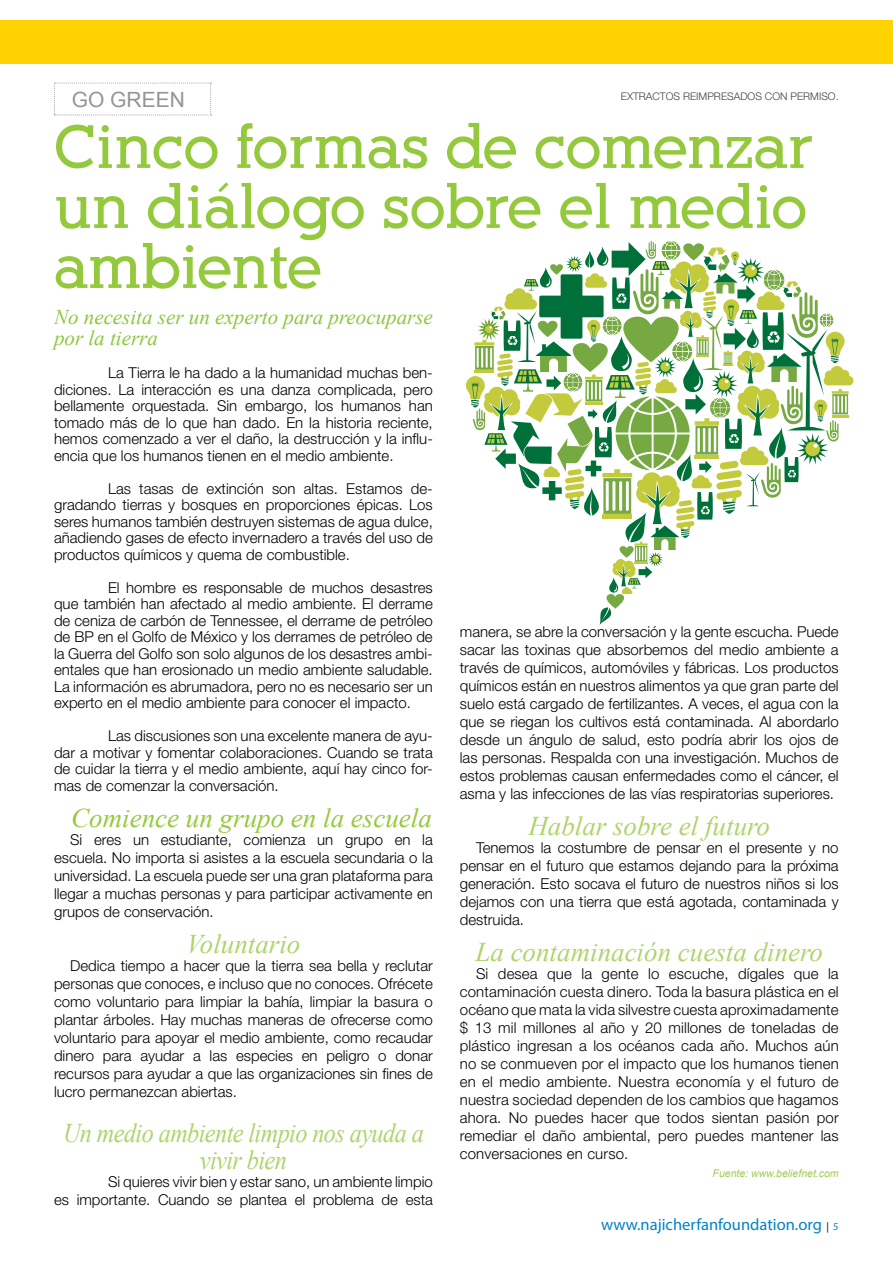
<style>
.page{position:relative;width:893px;height:1263px;background:#fff}
.page>*{position:absolute;margin:0;border:0;box-sizing:border-box;transform-origin:0 0}
.t1{font:700 60px/60px "Alexandria FLF";color:#95c93d;text-align:justify}
.t2{font:italic 27px "Times New Roman";letter-spacing:-.01em;color:#aed46c}
.t3{font:italic 27px/27px "Times New Roman";letter-spacing:-.01em;color:#aed46c;text-align:center;scale:.9 1}
.t4{font:italic 27px "Times New Roman";color:#95c93d}
.t5{font:italic 21px/21px "Times New Roman";letter-spacing:-.11em;color:#8dc63f}
.t6{font:21px "Arial";color:#939598}
.t7{font:16.5px "Myriad Pro";color:#0083ca}
.t8{font:300 15px/18px "Helvetica Neue LT Std";color:#000;text-align:justify}
.t9{font:300 10.5px "Helvetica Neue LT Std";color:#414042}
.t10{font:italic 10.5px "Arial";color:#9fcd4e}
.s1{font-size:10.5px;color:#000}
.s2{font-size:10.5px}
</style>
<div class="page">
<div style="left:0;top:21px;width:893px;height:43px;background:#ffd200"></div>
<svg style="left:54px;top:83px;width:158px;height:33px"></svg>
<svg style="left:466px;top:241px;width:387px;height:384px"></svg>
<h3 class="t6" style="left:72px;top:86px;width:115px">GO GREEN</h3>
<p class="t9" style="left:621px;top:90px;width:219px">EXTRACTOS REIMPRESADOS CON PERMISO.</p>
<h1 class="t1" style="left:54px;top:118px;width:761px">Cinco formas de comenzar un diálogo sobre el medio ambiente</h1>
<h3 class="t5" style="left:54px;top:306px;width:380px">No necesita ser un experto para preocuparse por la tierra</h3>
<p class="t8" style="left:54px;top:364px;width:380px;line-height:16.5px;text-indent:54px">La Tierra le ha dado a la humanidad muchas ben&shy;diciones. La interacción es una danza complicada, pero bellamente orquestada. Sin embargo, los humanos han tomado más de lo que han dado. En la historia reciente, hemos comenzado a ver el daño, la destrucción y la influ&shy;encia que los humanos tienen en el medio ambiente.</p>
<p class="t8" style="left:54px;top:480px;width:380px;line-height:16.5px;text-indent:54px">Las tasas de extinción son altas. Estamos de&shy;gradando tierras y bosques en proporciones épicas. Los seres humanos también destruyen sistemas de agua dulce, añadiendo gases de efecto invernadero a través del uso de productos químicos y quema de combustible.</p>
<p class="t8" style="left:54px;top:579px;width:380px;line-height:16.5px;text-indent:54px">El hombre es responsable de muchos desastres que también han afectado al medio ambiente. El derrame de ceniza de carbón de Tennessee, el derrame de petróleo de BP en el Golfo de México y los derrames de petróleo de la Guerra del Golfo son solo algunos de los desastres ambi&shy;entales que han erosionado un medio ambiente saludable.<br>La información es abrumadora, pero no es necesario ser un experto en el medio ambiente para conocer el impacto.</p>
<p class="t8" style="left:54px;top:727px;width:380px;line-height:16.5px;text-indent:54px">Las discusiones son una excelente manera de ayu&shy;dar a motivar y fomentar colaboraciones. Cuando se trata de cuidar la tierra y el medio ambiente, aquí hay cinco for&shy;mas de comenzar la conversación.</p>
<h2 class="t4" style="left:71px;top:799px;width:362px">Comience un grupo en la escuela</h2>
<p class="t8" style="left:54px;top:830px;width:380px;text-indent:16px">Si eres un estudiante, comienza un grupo en la escuela. No importa si asistes a la escuela secundaria o la universidad. La escuela puede ser una gran plataforma para llegar a muchas personas y para participar activamente en grupos de conservación.</p>
<h2 class="t2" style="left:186px;top:925px;width:116px">Voluntario</h2>
<p class="t8" style="left:54px;top:956px;width:380px;text-indent:16px">Dedica tiempo a hacer que la tierra sea bella y reclutar personas que conoces, e incluso que no conoces. Ofrécete como voluntario para limpiar la bahía, limpiar la basura o plantar árboles. Hay muchas maneras de ofrecerse como voluntario para apoyar el medio ambiente, como recaudar dinero para ayudar a las especies en peligro o donar recursos para ayudar a que las organizaciones sin fines de lucro permanezcan abiertas.</p>
<h2 class="t3" style="left:63px;top:1118px;width:402px">Un medio ambiente limpio nos ayuda a vivir bien</h2>
<p class="t8" style="left:54px;top:1172px;width:380px;text-align:right">Si quieres vivir bien y estar sano, un ambiente limpio<br>es importante. Cuando se plantea el problema de esta</p>
<p class="t8" style="left:460px;top:622px;width:380px">manera, se abre la conversación y la gente escucha. Puede sacar las toxinas que absorbemos del medio ambiente a través de químicos, automóviles y fábricas. Los productos químicos están en nuestros alimentos ya que gran parte del suelo está cargado de fertilizantes. A veces, el agua con la que se riegan los cultivos está contaminada. Al abordarlo desde un ángulo de salud, esto podría abrir los ojos de las personas. Respalda con una investigación. Muchos de estos problemas causan enfermedades como el cáncer, el asma y las infecciones de las vías respiratorias superiores.</p>
<h2 class="t2" style="left:528px;top:807px;width:243px">Hablar sobre el futuro</h2>
<p class="t8" style="left:460px;top:838px;width:380px;text-indent:16px">Tenemos la costumbre de pensar en el presente y no pensar en el futuro que estamos dejando para la próxima generación. Esto socava el futuro de nuestros niños si los dejamos con una tierra que está agotada, contaminada y destruida.</p>
<h2 class="t2" style="left:475px;top:933px;width:349px">La contaminación cuesta dinero</h2>
<p class="t8" style="left:460px;top:964px;width:380px;text-indent:16px">Si desea que la gente lo escuche, dígales que la contaminación cuesta dinero. Toda la basura plástica en el océano que mata la vida silvestre cuesta aproximadamente $ 13 mil millones al año y 20 millones de toneladas de plástico ingresan a los océanos cada año. Muchos aún no se conmueven por el impacto que los humanos tienen en el medio ambiente. Nuestra economía y el futuro de nuestra sociedad dependen de los cambios que hagamos ahora. No puedes hacer que todos sientan pasión por remediar el daño ambiental, pero puedes mantener las conversaciones en curso.</p>
<p class="t10" style="left:713px;top:1166px;width:128px">Fuente: www.beliefnet.com</p>
<p class="t7" style="left:601px;top:1214px;width:239px">www.najicherfanfoundation.org <span class="s1">|</span> <span class="s2">5</span></p>
</div>
